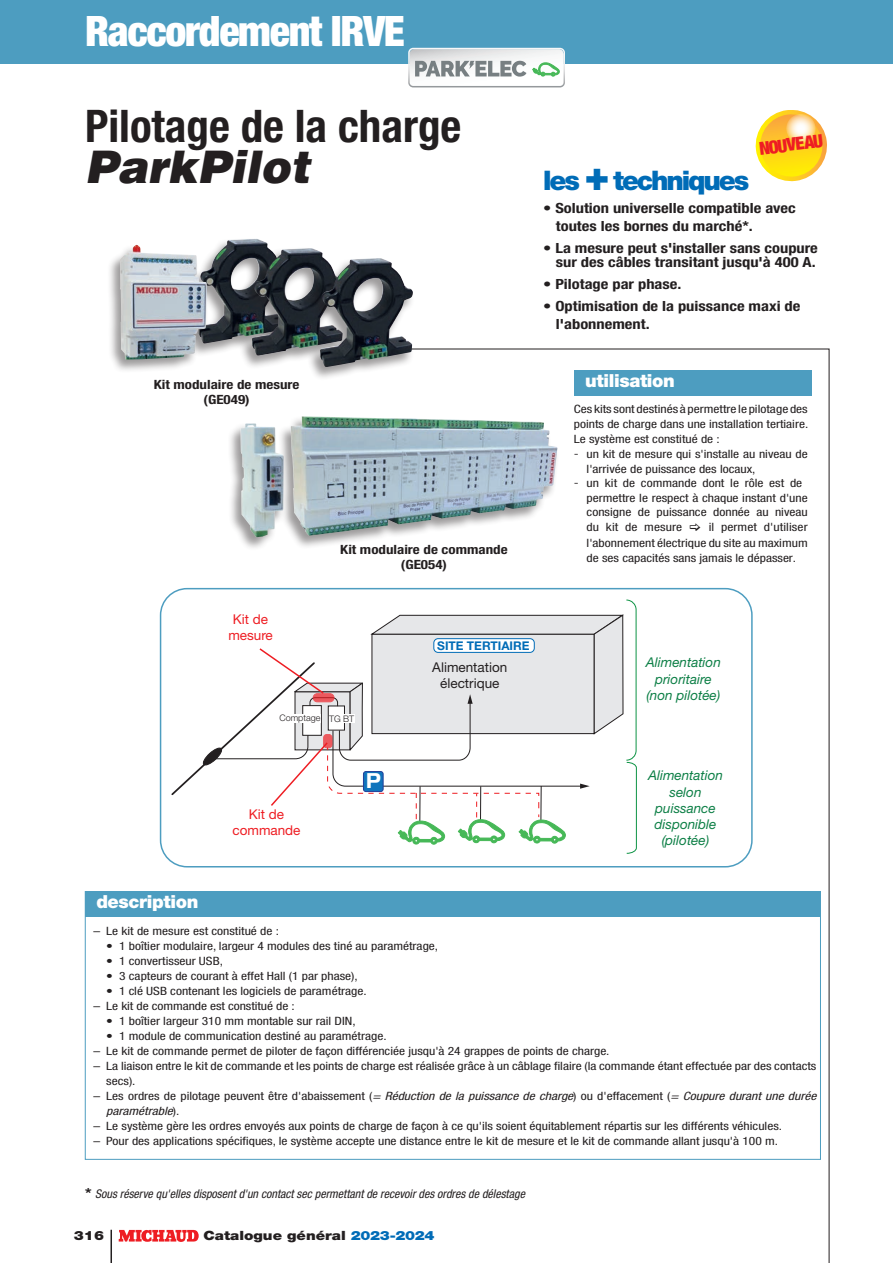
<style>
.page{position:relative;width:893px;height:1263px;background:#fff}
.page>*{position:absolute;margin:0;border:0;box-sizing:border-box;transform-origin:0 0}
.t1{font:700 condensed 45px "Helvetica Neue LT Pro";color:#231f20}
.t2{font:italic 900 45px "Helvetica";color:#231f20}
.t3{font:900 condensed 42px "Helvetica Neue LT Pro";letter-spacing:-.03em;color:#fff}
.t4{font:900 27px "Helvetica Neue LT Pro";letter-spacing:-.08em;color:#006cb7}
.t5{font:700 expanded 20.85px "Helvetica Neue LT Pro";color:#fff;scale:.86 1}
.t6{font:900 condensed 18.15px "Helvetica Neue LT Pro";color:#ee1d23}
.t7{font:900 18px "Helvetica Neue LT Pro";letter-spacing:-.02em;color:#fff}
.t8{font:700 condensed 14.1px/18px "Helvetica Neue LT Pro";color:#231f20;scale:1.18 1}
.t9{font:italic 13.5px/16.2px "Helvetica Neue LT Pro";color:#0d7f46;text-align:center}
.t10{font:13.5px/16.2px "Helvetica Neue LT Pro";color:#ee1d23;text-align:center}
.t11{font:13.5px/16.2px "Helvetica Neue LT Pro";color:#231f20;text-align:center}
.t12{font:700 condensed 12.75px/15px "Helvetica Neue LT Pro";color:#231f20;text-align:center;scale:1.18 1}
.t13{font:900 12.75px "Helvetica Neue LT Pro";color:#231f20;scale:1.18 1}
.t14{font:italic condensed 12px "Helvetica Neue LT Pro";color:#231f20}
.t15{font:700 12px "Helvetica Neue LT Pro";color:#006cb7}
.t16{font:condensed 11.55px/15px "Helvetica Neue LT Pro";color:#231f20;scale:1.18 1}
.t17{font:italic condensed 11.55px/15px "Helvetica Neue LT Pro";color:#231f20;scale:1.18 1}
.t18{font:300 9px "Helvetica Neue LT Pro";color:#231f20}
.s1{font-size:42px}
.s2{font-weight:300;font-stretch:normal;font-size:13.5px}
.s3{font-style:normal}
.s4{font-weight:700;font-style:normal;font-size:14.1px}
.s5{color:#006cb7}
</style>
<div class="page">
<div style="left:0;top:0;width:893px;height:64px;background:#4d9dc0"></div>
<hr style="left:110px;top:1230px;width:2px;height:33px;background:#231f20">
<svg style="left:119px;top:1230px;width:80px;height:12px"></svg>
<div style="left:186px;top:238px;width:104px;height:119px;background:#231f20;opacity:.45"></div>
<img style="left:198px;top:239px;width:90px;height:105px">
<svg style="left:387px;top:348px;width:443px;height:915px"></svg>
<div style="left:575px;top:370px;width:237px;height:26px;background:#4d9dc0"></div>
<div style="left:85px;top:891px;width:735px;height:26px;background:#4d9dc0"></div>
<div style="left:85px;top:891px;width:736px;height:268px;border:1px solid #4d9dc0"></div>
<svg style="left:756px;top:110px;width:71px;height:72px"></svg>
<svg style="left:786px;top:114px;width:30px;height:29px"></svg>
<div style="left:408px;top:48px;width:157px;height:39px;border:2px solid #fff;border-radius:4px"></div>
<svg style="left:409px;top:49px;width:155px;height:38px"></svg>
<div style="left:228px;top:415px;width:331px;height:136px;background:#231f20;opacity:.45"></div>
<img style="left:240px;top:416px;width:317px;height:121px">
<div style="left:160px;top:588px;width:593px;height:279px;border:2px solid #4d9dc0;border-radius:27px"></div>
<svg style="left:171px;top:599px;width:466px;height:255px"></svg>
<div style="left:329px;top:714px;width:25px;height:9px;background:#fff"></div>
<div style="left:279px;top:714px;width:42px;height:8px;background:#fff"></div>
<div style="left:107px;top:244px;width:102px;height:129px;background:#231f20;opacity:.45"></div>
<img style="left:120px;top:245px;width:87px;height:115px">
<div style="left:239px;top:247px;width:107px;height:122px;background:#231f20;opacity:.45"></div>
<img style="left:252px;top:248px;width:92px;height:108px">
<div style="left:307px;top:257px;width:108px;height:124px;background:#231f20;opacity:.45"></div>
<img style="left:320px;top:258px;width:93px;height:109px">
<svg style="left:690px;top:523px;width:10px;height:8px"></svg>
<h2 class="t3" style="left:85px;top:6px;width:321px">Raccordement IRVE</h2>
<h1 class="t1" style="left:85px;top:99px;width:378px">Pilotage de la charge</h1>
<h1 class="t2" style="left:85px;top:137px;width:226px">ParkPilot</h1>
<h3 class="t4" style="left:543px;top:164px;width:208px">les <span class="s1">+</span> techniques</h3>
<h3 class="t6" style="left:758px;top:138px;width:66px;rotate:-7deg">NOUVEAU</h3>
<p class="t8" style="left:556px;top:199px;width:205px;text-indent:-13px">• Solution universelle compatible avec toutes les bornes du marché*.</p>
<p class="t8" style="left:543px;top:242px;width:234px;line-height:13.5px;text-align:right">• La mesure peut s'installer sans coupure sur des câbles transitant jusqu'à 400 A.</p>
<p class="t8" style="left:543px;top:275px;width:119px">• Pilotage par phase.</p>
<p class="t8" style="left:556px;top:297px;width:209px;text-indent:-13px">• Optimisation de la puissance maxi de l'abonnement.</p>
<p class="t12" style="left:154px;top:377px;width:125px">Kit modulaire de mesure (GE049)</p>
<p class="t10" style="left:228px;top:611px;width:46px">Kit de mesure</p>
<p class="t12" style="left:340px;top:542px;width:143px">Kit modulaire de commande (GE054)</p>
<p class="t15" style="left:437px;top:638px;width:94px">SITE TERTIAIRE</p>
<p class="t11" style="left:432px;top:659px;width:77px">Alimentation électrique</p>
<p class="t18" style="left:279px;top:713px;width:76px">Comptage TG BT</p>
<h3 class="t7" style="left:585px;top:370px;width:91px">utilisation</h3>
<p class="t16" style="left:574px;top:402px;width:200px;text-align:justify">Ces kits sont destinés à permettre le pilotage des points de charge dans une installation tertiaire.<br>Le système est constitué de :</p>
<p class="t16" style="left:587px;top:446px;width:189px;line-height:14.5px;text-indent:-13px"><span class="s2">-</span> un kit de mesure qui s'installe au niveau de l'arrivée de puissance des locaux,</p>
<p class="t16" style="left:587px;top:475px;width:189px;text-indent:-13px"><span class="s2">-</span> un kit de commande dont le rôle est de permettre le respect à chaque instant d'une consigne de puissance donnée au niveau du kit de mesure</p>
<p class="t16" style="left:587px;top:519px;width:189px;text-align:justify;text-indent:122px">il permet d'utiliser l'abonnement électrique du site au maximum de ses capacités sans jamais le dépasser.</p>
<p class="t9" style="left:646px;top:654px;width:77px">Alimentation prioritaire (non pilotée)</p>
<p class="t10" style="left:233px;top:806px;width:70px">Kit de commande</p>
<h3 class="t5" style="left:366px;top:767px;width:19px">P</h3>
<p class="t9" style="left:648px;top:767px;width:77px">Alimentation selon puissance disponible (pilotée)</p>
<h3 class="t7" style="left:96px;top:891px;width:104px">description</h3>
<p class="t16" style="left:94px;top:923px;width:159px">– Le kit de mesure est constitué de :</p>
<p class="t16" style="left:106px;top:938px;width:283px">• 1 boîtier modulaire, largeur 4 modules des tiné au paramétrage,</p>
<p class="t16" style="left:106px;top:953px;width:100px">• 1 convertisseur USB,</p>
<p class="t16" style="left:106px;top:968px;width:215px">• 3 capteurs de courant à effet Hall (1 par phase),</p>
<p class="t16" style="left:106px;top:983px;width:222px">• 1 clé USB contenant les logiciels de paramétrage.</p>
<p class="t16" style="left:94px;top:998px;width:172px">– Le kit de commande est constitué de :</p>
<p class="t16" style="left:106px;top:1013px;width:213px">• 1 boîtier largeur 310 mm montable sur rail DIN,</p>
<p class="t16" style="left:106px;top:1028px;width:239px">• 1 module de communication destiné au paramétrage.</p>
<p class="t16" style="left:94px;top:1043px;width:439px">– Le kit de commande permet de piloter de façon différenciée jusqu'à 24 grappes de points de charge.</p>
<p class="t16" style="left:106px;top:1058px;width:603px;text-indent:-13px">– La liaison entre le kit de commande et les points de charge est réalisée grâce à un câblage filaire (la commande étant effectuée par des contacts secs).</p>
<p class="t17" style="left:106px;top:1088px;width:603px;text-indent:-13px"><span class="s3">– Les ordres de pilotage peuvent être d'abaissement (</span>= Réduction de la puissance de charge<span class="s3">) ou d'effacement (</span>= Coupure durant une durée paramétrable<span class="s3">).</span></p>
<p class="t16" style="left:94px;top:1118px;width:585px">– Le système gère les ordres envoyés aux points de charge de façon à ce qu'ils soient équitablement répartis sur les différents véhicules.</p>
<p class="t16" style="left:94px;top:1133px;width:582px">– Pour des applications spécifiques, le système accepte une distance entre le kit de mesure et le kit de commande allant jusqu'à 100 m.</p>
<p class="t14" style="left:85px;top:1186px;width:441px"><span class="s4">*</span> Sous réserve qu'elles disposent d'un contact sec permettant de recevoir des ordres de délestage</p>
<p class="t13" style="left:74px;top:1228px;width:27px">316</p>
<p class="t13" style="left:204px;top:1228px;width:197px">Catalogue général <span class="s5">2023-2024</span></p>
</div>
